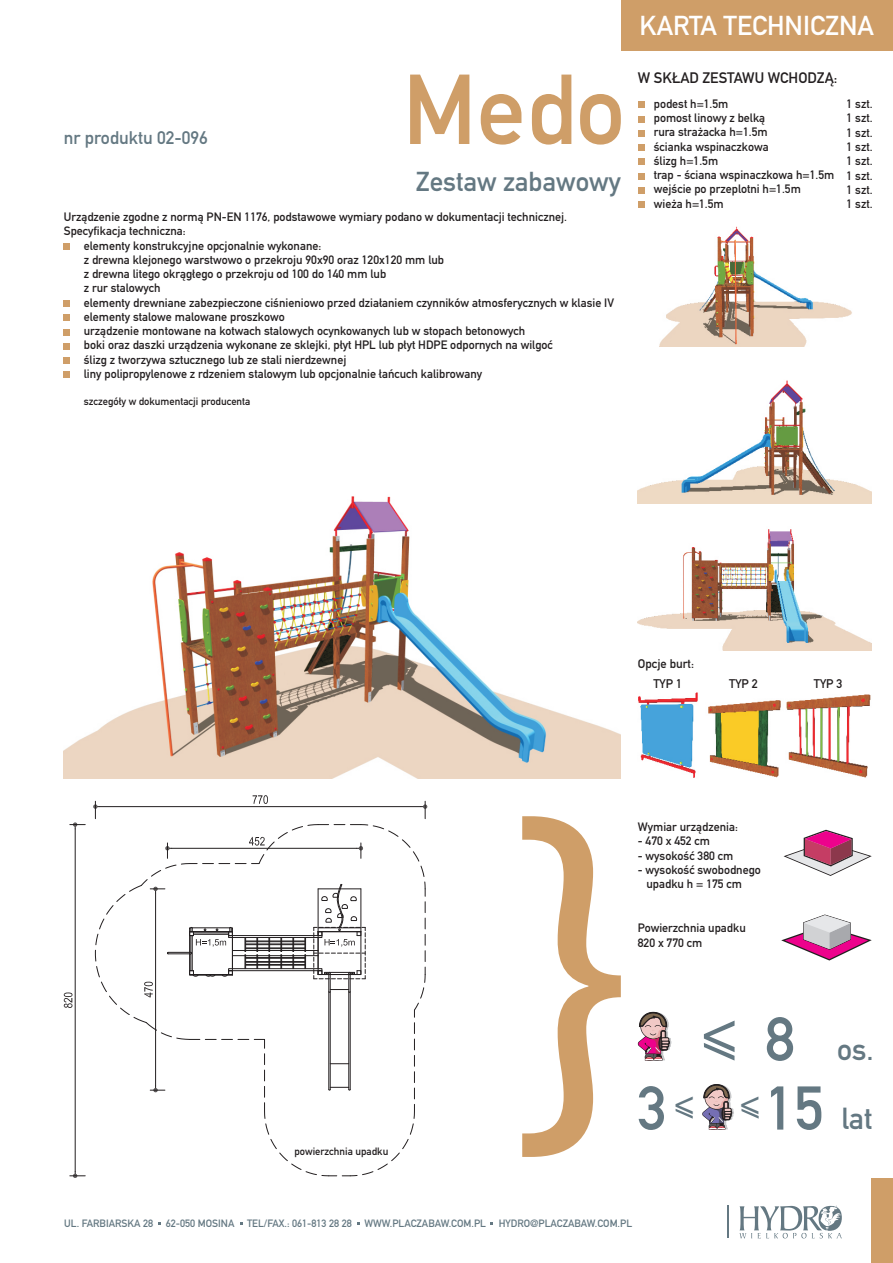
<style>
.page{position:relative;width:893px;height:1263px;background:#fff}
.page>*{position:absolute;margin:0;border:0;box-sizing:border-box;transform-origin:0 0}
.t1{font:97.5px "DIN Mittelschrift LTCE";color:#cf9e68}
.t2{font:60.6px "DIN Mittelschrift LTCE";color:#647882}
.t3{font:30px "DIN Mittelschrift LTCE";color:#647882}
.t4{font:27px "DIN Mittelschrift LTCE";color:#fff}
.t5{font:27px "DIN Mittelschrift LTCE";color:#647882}
.t6{font:18px "DIN Mittelschrift LTCE";color:#647882}
.t7{font:15px "DIN Mittelschrift LTCE";color:#231f20}
.t8{font:12.45px "DIN Mittelschrift LTCE";color:#231f20}
.t9{font:12px/14.2px "DIN Mittelschrift LTCE";color:#231f20}
.t10{font:10.5px "DIN Mittelschrift LTCE";color:#647882}
.t11{font:10.5px "DIN Mittelschrift LTCE";color:#231f20}
</style>
<div class="page">
<svg style="left:781px;top:914px;width:91px;height:46px"></svg>
<svg style="left:783px;top:830px;width:89px;height:46px"></svg>
<div style="left:872px;top:1178px;width:21px;height:85px;background:#cf9e68"></div>
<hr style="left:727px;top:1205px;width:1px;height:33px;background:#647882">
<div style="left:621px;top:0;width:271px;height:50px;background:#cf9e68"></div>
<svg style="left:522px;top:816px;width:99px;height:341px"></svg>
<svg style="left:739px;top:1206px;width:103px;height:32px"></svg>
<div style="left:64px;top:243px;width:6px;height:7px;background:#cf9e68"></div>
<div style="left:64px;top:300px;width:6px;height:7px;background:#cf9e68"></div>
<svg style="left:64px;top:315px;width:6px;height:6px"></svg>
<svg style="left:64px;top:329px;width:6px;height:6px"></svg>
<svg style="left:64px;top:343px;width:6px;height:6px"></svg>
<div style="left:64px;top:357px;width:6px;height:7px;background:#cf9e68"></div>
<svg style="left:64px;top:372px;width:6px;height:6px"></svg>
<img style="left:638px;top:692px;width:60px;height:86px">
<img style="left:708px;top:700px;width:73px;height:78px">
<img style="left:786px;top:694px;width:85px;height:84px">
<svg style="left:638px;top:102px;width:6px;height:6px"></svg>
<svg style="left:638px;top:116px;width:6px;height:6px"></svg>
<svg style="left:638px;top:130px;width:6px;height:6px"></svg>
<div style="left:638px;top:144px;width:6px;height:7px;background:#cf9e68"></div>
<svg style="left:638px;top:159px;width:6px;height:6px"></svg>
<svg style="left:638px;top:173px;width:6px;height:6px"></svg>
<svg style="left:638px;top:187px;width:6px;height:6px"></svg>
<div style="left:638px;top:201px;width:6px;height:7px;background:#cf9e68"></div>
<img style="left:732px;top:1108px;width:2px;height:11px">
<svg style="left:702px;top:1084px;width:30px;height:45px"></svg>
<img style="left:670px;top:1038px;width:2px;height:9px">
<svg style="left:638px;top:1012px;width:32px;height:48px"></svg>
<svg style="left:266px;top:1124px;width:147px;height:52px"></svg>
<svg style="left:93px;top:795px;width:334px;height:323px"></svg>
<hr style="left:75px;top:829px;width:1px;height:342px;background:#231f20">
<svg style="left:70px;top:822px;width:15px;height:7px"></svg>
<svg style="left:70px;top:1171px;width:15px;height:7px"></svg>
<svg style="left:64px;top:992px;width:9px;height:16px"></svg>
<img style="left:64px;top:496px;width:557px;height:282px">
<img style="left:638px;top:529px;width:234px;height:122px">
<img style="left:638px;top:380px;width:234px;height:123px">
<img style="left:659px;top:226px;width:193px;height:121px">
<svg style="left:704px;top:1043px;width:31px;height:17px"></svg>
<svg style="left:675px;top:1108px;width:18px;height:11px"></svg>
<svg style="left:741px;top:1108px;width:18px;height:11px"></svg>
<h3 class="t6" style="left:64px;top:132px;width:145px">nr produktu 02-096</h3>
<h1 class="t1" style="left:403px;top:75px;width:224px">Medo</h1>
<h3 class="t5" style="left:416px;top:172px;width:206px">Zestaw zabawowy</h3>
<p class="t9" style="left:64px;top:211px;width:505px">Urz¹dzenie zgodne z norm¹ PN-EN 1176, podstawowe wymiary podano w dokumentacji technicznej.<br>Specyfikacja techniczna:</p>
<p class="t9" style="left:84px;top:240px;width:532px">elementy konstrukcyjne opcjonalnie wykonane:<br>z drewna klejonego warstwowo o przekroju 90x90 oraz 120x120 mm lub<br>z drewna litego okr¹g³ego o przekroju od 100 do 140 mm lub<br>z rur stalowych<br>elementy drewniane zabezpieczone ciœnieniowo przed dzia³aniem czynników atmosferycznych w klasie IV elementy stalowe malowane proszkowo<br>urz¹dzenie montowane na kotwach stalowych ocynkowanych lub w stopach betonowych<br>boki oraz daszki urz¹dzenia wykonane ze sklejki, p³yt HPL lub p³yt HDPE odpornych na wilgoæ<br>œlizg z tworzywa sztucznego lub ze stali nierdzewnej<br>liny polipropylenowe z rdzeniem stalowym lub opcjonalnie ³añcuch kalibrowany</p>
<p class="t11" style="left:84px;top:398px;width:168px">szczegó³y w dokumentacji producenta</p>
<h3 class="t4" style="left:640px;top:16px;width:236px">KARTA TECHNICZNA</h3>
<p class="t7" style="left:638px;top:72px;width:201px">W SK£AD ZESTAWU WCHODZ¥:</p>
<p class="t9" style="left:654px;top:98px;width:182px">podest h=1.5m<br>pomost linowy z belk¹<br>rura stra¿acka h=1.5m<br>œcianka wspinaczkowa<br>œlizg h=1.5m<br>trap - œciana wspinaczkowa h=1.5m wejœcie po przeplotni h=1.5m<br>wie¿a h=1.5m</p>
<p class="t9" style="left:847px;top:99px;width:27px;text-align:justify">1 szt.<br>1 szt.<br>1 szt.<br>1 szt.<br>1 szt.<br>1 szt.<br>1 szt.<br>1 szt.</p>
<p class="t11" style="left:294px;top:1147px;width:95px">powierzchnia upadku</p>
<p class="t8" style="left:638px;top:659px;width:58px">Opcje burt:</p>
<p class="t8" style="left:653px;top:679px;width:30px">TYP 1</p>
<p class="t8" style="left:729px;top:679px;width:30px">TYP 2</p>
<p class="t8" style="left:814px;top:679px;width:30px">TYP 3</p>
<p class="t9" style="left:638px;top:821px;width:102px">Wymiar urz¹dzenia:</p>
<p class="t9" style="left:638px;top:836px;width:74px">- 470 x 452 cm</p>
<p class="t9" style="left:638px;top:850px;width:97px">- wysokoœæ 380 cm</p>
<p class="t9" style="left:646px;top:864px;width:116px;text-indent:-9px">- wysokoœæ swobodnego upadku h = 175 cm</p>
<p class="t9" style="left:638px;top:923px;width:109px">Powierzchnia upadku<br>820 x 770 cm</p>
<h2 class="t2" style="left:765px;top:1017px;width:31px">8</h2>
<h2 class="t2" style="left:638px;top:1086px;width:31px">3</h2>
<h2 class="t2" style="left:765px;top:1086px;width:60px">15</h2>
<h3 class="t3" style="left:837px;top:1039px;width:38px">os.</h3>
<h3 class="t3" style="left:841px;top:1108px;width:33px">lat</h3>
<p class="t10" style="left:64px;top:1219px;width:569px">UL. FARBIARSKA 28 62-050 MOSINA TEL/FAX.: 061-813 28 28 WWW.PLACZABAW.COM.PL HYDRO@PLACZABAW.COM.PL</p>
</div>
